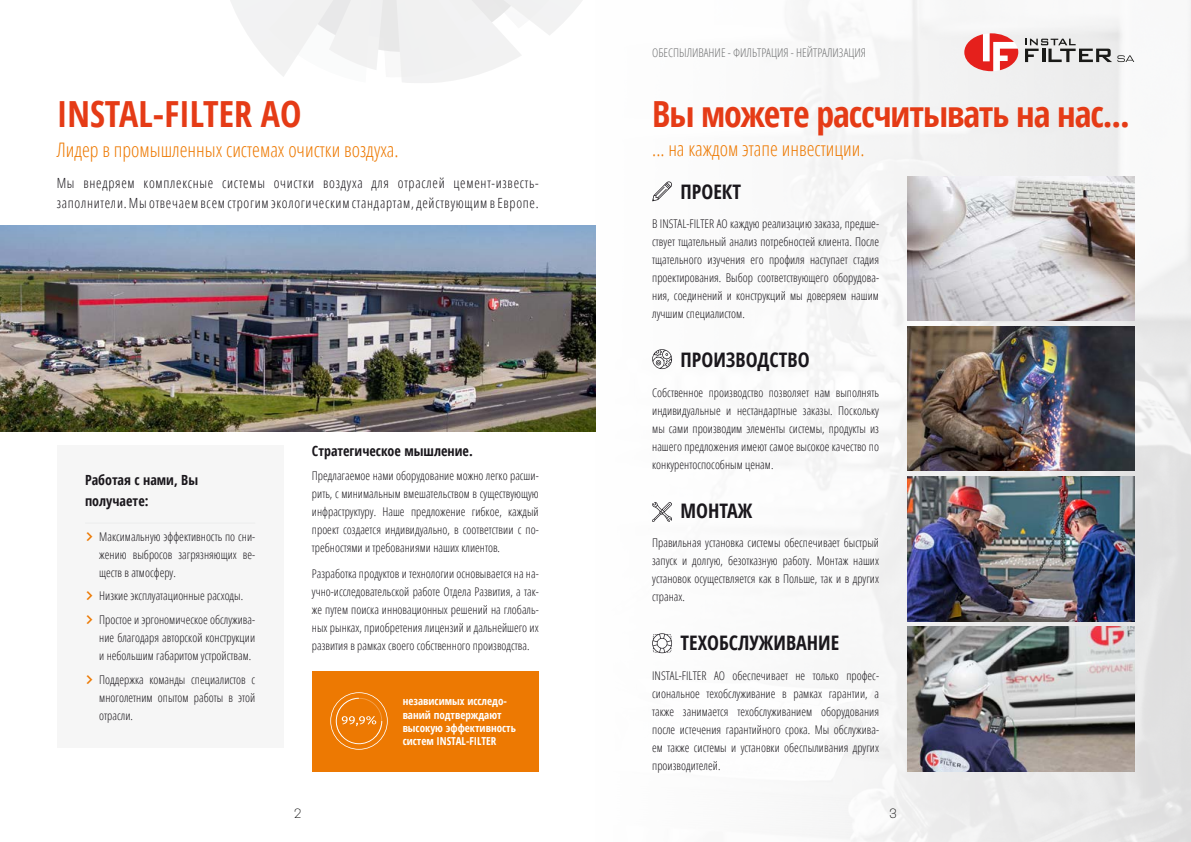
<style>
.page{position:relative;width:1191px;height:842px;background:#fff}
.page>*{position:absolute;margin:0;border:0;box-sizing:border-box;transform-origin:0 0}
.t1{font:700 condensed 36px "Open Sans";letter-spacing:-.03em;color:#e53b16}
.t2{font:700 condensed 36px "Open Sans";color:#e53b16}
.t3{font:300 condensed 20px "Open Sans";color:#ed7902}
.t4{font:700 condensed 20px "Open Sans";color:#1a171c}
.t5{font:300 condensed 14px/20px "Open Sans";letter-spacing:.05em;color:#1a171c}
.t6{font:700 condensed 14px/21px "Open Sans";color:#1a171c}
.t7{font:300 condensed 12px/18px "Open Sans";color:#1a171c;text-align:justify}
.t8{font:300 condensed 12px "Open Sans";color:#707172}
.t9{font:300 12px "Cooper Hewitt";color:#000}
.t10{font:700 condensed 11px/13.2px "Open Sans";color:#fff}
</style>
<div class="page">
<img style="left:595px;top:99px;width:596px;height:743px">
<svg style="left:652px;top:181px;width:20px;height:20px"></svg>
<svg style="left:652px;top:349px;width:20px;height:20px"></svg>
<svg style="left:652px;top:502px;width:20px;height:20px"></svg>
<svg style="left:652px;top:633px;width:20px;height:20px"></svg>
<img style="left:907px;top:626px;width:227px;height:145px">
<img style="left:907px;top:476px;width:227px;height:145px">
<img style="left:907px;top:326px;width:227px;height:145px">
<img style="left:907px;top:176px;width:227px;height:145px">
<img style="left:0;top:225px;width:595px;height:206px">
<div style="left:57px;top:445px;width:226px;height:303px;background:#f6f6f6"></div>
<hr style="left:85px;top:522px;width:170px;height:1px;background:#eceded">
<div style="left:312px;top:671px;width:227px;height:100px;background:#ed7902"></div>
<svg style="left:330px;top:692px;width:58px;height:58px"></svg>
<svg style="left:230px;top:0;width:352px;height:83px"></svg>
<svg style="left:964px;top:33px;width:54px;height:38px"></svg>
<svg style="left:1025px;top:39px;width:109px;height:23px;background:#b6b6b5"></svg>
<h1 class="t2" style="left:57px;top:89px;width:246px">INSTAL-FILTER АО</h1>
<h2 class="t3" style="left:57px;top:136px;width:343px">Лидер в промышленных системах очистки воздуха.</h2>
<p class="t5" style="left:57px;top:173px;width:483px">Мы внедряем комплексные системы очистки воздуха для отраслей цемент-известь&shy;заполнители. Мы отвечаем всем строгим экологическим стандартам, действующим в Европе.</p>
<p class="t6" style="left:85px;top:469px;width:115px">Работая с нами, Вы получаете:</p>
<p class="t7" style="left:99px;top:527px;width:157px">Максимальную эффективность по сни&shy;жению выбросов загрязняющих ве&shy;ществ в атмосферу.</p>
<p class="t7" style="left:99px;top:584px;width:157px;line-height:23.7px">Низкие эксплуатационные расходы.<br>Простое и эргономическое обслужива-</p>
<p class="t7" style="left:99px;top:628px;width:157px">ние благодаря авторской конструкции и небольшим габаритом устройствам.</p>
<p class="t7" style="left:99px;top:670px;width:157px">Поддержка команды специалистов с многолетним опытом работы в этой отрасли.</p>
<p class="t6" style="left:312px;top:440px;width:162px">Стратегическое мышление.</p>
<p class="t7" style="left:312px;top:466px;width:228px">Предлагаемое нами оборудование можно легко расши&shy;рить, с минимальным вмешательством в существующую инфраструктуру. Наше предложение гибкое, каждый проект создается индивидуально, в соответствии с по&shy;требностями и требованиями наших клиентов.</p>
<p class="t7" style="left:312px;top:565px;width:228px">Разработка продуктов и технологии основывается на на&shy;учно-исследовательской работе Отдела Развития, а так&shy;же путем поиска инновационных решений на глобаль&shy;ных рынках, приобретения лицензий и дальнейшего их развития в рамках своего собственного производства.</p>
<p class="t10" style="left:403px;top:694px;width:115px">независимых исследо&shy;ваний подтверждают высокую эффективность систем INSTAL-FILTER</p>
<p class="t8" style="left:652px;top:44px;width:215px">ОБЕСПЫЛИВАНИЕ - ФИЛЬТРАЦИЯ - НЕЙТРАЛИЗАЦИЯ</p>
<h1 class="t1" style="left:652px;top:89px;width:479px">Вы можете рассчитывать на нас...</h1>
<h2 class="t3" style="left:652px;top:136px;width:214px">... на каждом этапе инвестиции.</h2>
<h2 class="t4" style="left:680px;top:178px;width:62px">ПРОЕКТ</h2>
<p class="t7" style="left:652px;top:214px;width:228px">В INSTAL-FILTER АО каждую реализацию заказа, предше&shy;ствует тщательный анализ потребностей клиента. После тщательного изучения его профиля наступает стадия проектирования. Выбор соответствующего оборудова&shy;ния, соединений и конструкций мы доверяем нашим лучшим специалистом.</p>
<h2 class="t4" style="left:680px;top:346px;width:130px">ПРОИЗВОДСТВО</h2>
<p class="t7" style="left:652px;top:383px;width:228px">Собственное производство позволяет нам выполнять индивидуальные и нестандартные заказы. Поскольку мы сами производим элементы системы, продукты из нашего предложения имеют самое высокое качество по конкурентоспособным ценам.</p>
<h2 class="t4" style="left:680px;top:497px;width:73px">МОНТАЖ</h2>
<p class="t7" style="left:652px;top:533px;width:228px">Правильная установка системы обеспечивает быстрый запуск и долгую, безотказную работу. Монтаж наших установок осуществляется как в Польше, так и в других странах.</p>
<h2 class="t4" style="left:680px;top:629px;width:160px">ТЕХОБСЛУЖИВАНИЕ</h2>
<p class="t7" style="left:652px;top:666px;width:228px">INSTAL-FILTER АО обеспечивает не только профес&shy;сиональное техобслуживание в рамках гарантии, а также занимается техобслуживанием оборудования после истечения гарантийного срока. Мы обслужива&shy;ем также системы и установки обеспыливания других производителей.</p>
<p class="t9" style="left:294px;top:807px;width:9px">2</p>
<p class="t9" style="left:889px;top:807px;width:9px">3</p>
</div>
